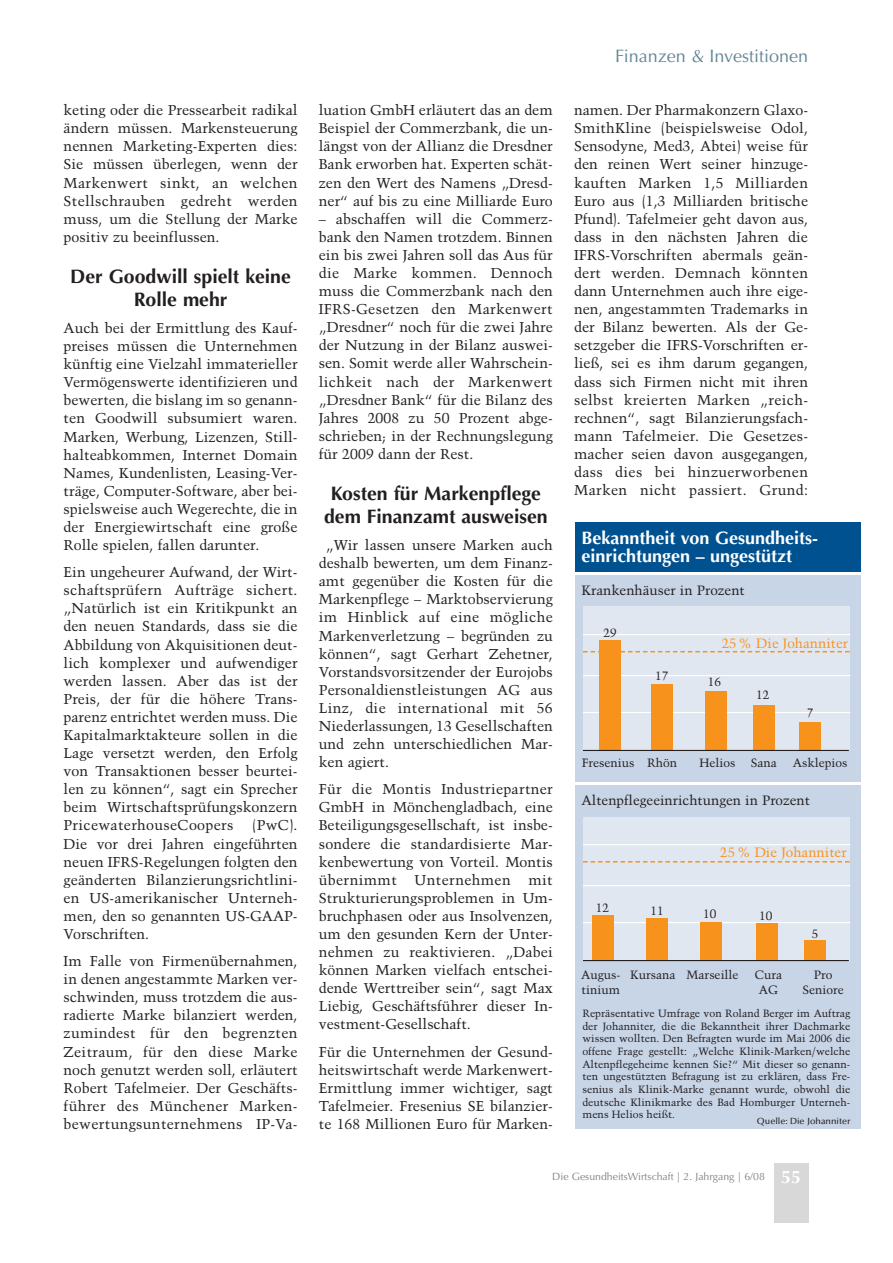
<style>
.page{position:relative;width:893px;height:1263px;background:#fff}
.page>*{position:absolute;margin:0;border:0;box-sizing:border-box;transform-origin:0 0}
.t1{font:700 19.5px/23.2px "Optima";color:#231f20;text-align:center}
.t2{font:700 18px/18.1px "Optima";color:#fff}
.t3{font:18px "Optima";color:#638595}
.t4{font:14.25px/18.1px "Trump Mediaeval";color:#231f20;text-align:justify}
.t5{font:13.5px "Trump Mediaeval";color:#231f20}
.t6{font:13.5px "Trump Mediaeval";color:#f7931d}
.t7{font:12px/14.5px "Trump Mediaeval";color:#231f20;text-align:center}
.t8{font:10.5px/12.8px "Trump Mediaeval";color:#231f20;text-align:justify}
.t9{font:10.5px "Optima";color:#808284}
.t10{font:500 9px "Optima";color:#231f20}
.s1{font-weight:700;font-size:18px;color:#fff}
</style>
<div class="page">
<div style="left:774px;top:1163px;width:34px;height:59px;background:#d8d8d9"></div>
<div style="left:575px;top:522px;width:285px;height:50px;background:#005190"></div>
<div style="left:575px;top:575px;width:285px;height:207px;background:#c8d5e7"></div>
<div style="left:583px;top:606px;width:267px;height:144px;background:#e1e7f1"></div>
<svg style="left:583px;top:651px;width:266px;height:1px"></svg>
<hr style="left:583px;top:634px;width:267px;height:1px;background:#fff">
<hr style="left:583px;top:675px;width:267px;height:1px;background:#fff">
<hr style="left:583px;top:712px;width:267px;height:1px;background:#fff">
<div style="left:599px;top:640px;width:22px;height:110px;background:#f7931d"></div>
<div style="left:651px;top:684px;width:21px;height:66px;background:#f7931d"></div>
<div style="left:705px;top:691px;width:22px;height:59px;background:#f7931d"></div>
<div style="left:753px;top:705px;width:21px;height:45px;background:#f7931d"></div>
<div style="left:799px;top:722px;width:21px;height:28px;background:#f7931d"></div>
<hr style="left:583px;top:750px;width:265px;height:1px;background:#231f20">
<div style="left:575px;top:785px;width:285px;height:343px;background:#c8d5e7"></div>
<div style="left:583px;top:817px;width:267px;height:144px;background:#e1e7f1"></div>
<svg style="left:583px;top:861px;width:266px;height:2px"></svg>
<hr style="left:583px;top:844px;width:267px;height:1px;background:#fff">
<hr style="left:583px;top:885px;width:267px;height:1px;background:#fff">
<hr style="left:583px;top:922px;width:267px;height:1px;background:#fff">
<div style="left:592px;top:915px;width:21px;height:46px;background:#f7931d"></div>
<div style="left:646px;top:918px;width:22px;height:43px;background:#f7931d"></div>
<div style="left:700px;top:922px;width:21px;height:38px;background:#f7931d"></div>
<div style="left:756px;top:923px;width:22px;height:37px;background:#f7931d"></div>
<div style="left:803px;top:940px;width:22px;height:20px;background:#f7931d"></div>
<hr style="left:583px;top:960px;width:265px;height:1px;background:#231f20">
<p class="t4" style="left:64px;top:102px;width:235px">keting oder die Pressearbeit radikal ändern müssen. Markensteuerung nennen Marketing-Experten dies:<br>Sie müssen überlegen, wenn der Markenwert sinkt, an welchen Stellschrauben gedreht werden muss, um die Stellung der Marke positiv zu beeinflussen.</p>
<h1 class="t1" style="left:70px;top:267px;width:222px">Der Goodwill spielt keine<br>Rolle mehr</h1>
<p class="t4" style="left:64px;top:320px;width:235px">Auch bei der Ermittlung des Kauf&shy;preises müssen die Unternehmen künftig eine Vielzahl immaterieller Vermögenswerte identifizieren und bewerten, die bislang im so genann&shy;ten Goodwill subsumiert waren.<br>Marken, Werbung, Lizenzen, Still&shy;halteabkommen, Internet Domain Names, Kundenlisten, Leasing-Ver&shy;träge, Computer-Software, aber bei&shy;spielsweise auch Wegerechte, die in der Energiewirtschaft eine große Rolle spielen, fallen darunter.</p>
<p class="t4" style="left:64px;top:564px;width:235px">Ein ungeheurer Aufwand, der Wirt&shy;schaftsprüfern Aufträge sichert. „Natürlich ist ein Kritikpunkt an den neuen Standards, dass sie die Abbildung von Akquisitionen deut&shy;lich komplexer und aufwendiger werden lassen. Aber das ist der Preis, der für die höhere Trans&shy;parenz entrichtet werden muss. Die Kapitalmarktakteure sollen in die Lage versetzt werden, den Erfolg von Transaktionen besser beurtei&shy;len zu können“, sagt ein Sprecher beim Wirtschaftsprüfungskonzern PricewaterhouseCoopers</p>
<p class="t4" style="left:64px;top:817px;width:235px;text-indent:189px">(PwC).<br>Die vor drei Jahren eingeführten neuen IFRS-Regelungen folgten den geänderten Bilanzierungsrichtlini&shy;en US-amerikanischer Unterneh&shy;men, den so genannten US-GAAP-Vorschriften.</p>
<p class="t4" style="left:64px;top:953px;width:235px">Im Falle von Firmenübernahmen, in denen angestammte Marken ver&shy;schwinden, muss trotzdem die aus&shy;radierte Marke bilanziert werden, zumindest für den begrenzten Zeitraum, für den diese Marke noch genutzt werden soll, erläutert Robert Tafelmeier. Der Geschäfts&shy;führer des Münchener Marken&shy;bewertungsunternehmens IP-Va-</p>
<p class="t4" style="left:319px;top:102px;width:235px">luation GmbH erläutert das an dem Beispiel der Commerzbank, die un&shy;längst von der Allianz die Dresdner Bank erworben hat. Experten schät&shy;zen den Wert des Namens „Dresd&shy;ner“ auf bis zu eine Milliarde Euro</p>
<p class="t4" style="left:319px;top:211px;width:235px">– abschaffen will die Commerz&shy;bank den Namen trotzdem. Binnen ein bis zwei Jahren soll das Aus für die Marke kommen. Dennoch muss die Commerzbank nach den IFRS-Gesetzen den Markenwert „Dresdner“ noch für die zwei Jahre der Nutzung in der Bilanz auswei&shy;sen. Somit werde aller Wahrschein&shy;lichkeit nach der Markenwert „Dresdner Bank“ für die Bilanz des Jahres 2008 zu 50 Prozent abge&shy;schrieben; in der Rechnungslegung für 2009 dann der Rest.</p>
<h1 class="t1" style="left:324px;top:484px;width:225px">Kosten für Markenpflege dem Finanzamt ausweisen</h1>
<p class="t4" style="left:319px;top:537px;width:235px;text-indent:7px">„Wir lassen unsere Marken auch deshalb bewerten, um dem Finanz&shy;amt gegenüber die Kosten für die Markenpflege – Marktobservierung im Hinblick auf eine mögliche Markenverletzung – begründen zu können“, sagt Gerhart Zehetner, Vorstandsvorsitzender der Eurojobs Personaldienstleistungen AG aus Linz, die international mit 56<br>Niederlassungen, 13 Gesellschaften und zehn unterschiedlichen Mar&shy;ken agiert.</p>
<p class="t4" style="left:319px;top:781px;width:235px">Für die Montis Industriepartner GmbH in Mönchengladbach, eine Beteiligungsgesellschaft, ist insbe&shy;sondere die standardisierte Mar&shy;kenbewertung von Vorteil. Montis übernimmt Unternehmen mit Strukturierungsproblemen in Um&shy;bruchphasen oder aus Insolvenzen, um den gesunden Kern der Unter&shy;nehmen zu reaktivieren. „Dabei können Marken vielfach entschei&shy;dende Werttreiber sein“, sagt Max Liebig, Geschäftsführer dieser In&shy;vestment-Gesellschaft.</p>
<p class="t4" style="left:319px;top:1043px;width:235px">Für die Unternehmen der Gesund&shy;heitswirtschaft werde Markenwert-Ermittlung immer wichtiger, sagt Tafelmeier. Fresenius SE bilanzier&shy;te 168 Millionen Euro für Marken-</p>
<p class="t3" style="left:615px;top:49px;width:194px">Finanzen &amp; Investitionen</p>
<p class="t4" style="left:574px;top:102px;width:235px">namen. Der Pharmakonzern Glaxo-SmithKline (beispielsweise Odol, Sensodyne, Med3, Abtei) weise für den reinen Wert seiner hinzuge&shy;kauften Marken 1,5 Milliarden Euro aus (1,3 Milliarden britische Pfund). Tafelmeier geht davon aus, dass in den nächsten Jahren die IFRS-Vorschriften abermals geän&shy;dert werden. Demnach könnten dann Unternehmen auch ihre eige&shy;nen, angestammten Trademarks in der Bilanz bewerten. Als der Ge&shy;setzgeber die IFRS-Vorschriften er&shy;ließ, sei es ihm darum gegangen, dass sich Firmen nicht mit ihren selbst kreierten Marken „reich&shy;rechnen“, sagt Bilanzierungsfach&shy;mann Tafelmeier. Die Gesetzes&shy;macher seien davon ausgegangen, dass dies bei hinzuerworbenen Marken nicht passiert. Grund:</p>
<p class="t2" style="left:581px;top:531px;width:238px">Bekanntheit von Gesundheits&shy;einrichtungen – ungestützt</p>
<p class="t5" style="left:581px;top:584px;width:165px">Krankenhäuser in Prozent</p>
<p class="t7" style="left:603px;top:626px;width:15px">29</p>
<p class="t7" style="left:655px;top:669px;width:15px">17</p>
<p class="t6" style="left:721px;top:637px;width:128px">25% Die Johanniter</p>
<p class="t7" style="left:707px;top:675px;width:15px">16</p>
<p class="t7" style="left:756px;top:689px;width:15px">12</p>
<p class="t7" style="left:806px;top:707px;width:8px">7</p>
<p class="t7" style="left:582px;top:757px;width:97px">Fresenius Rhön</p>
<p class="t7" style="left:699px;top:757px;width:37px">Helios</p>
<p class="t7" style="left:750px;top:757px;width:27px">Sana</p>
<p class="t7" style="left:793px;top:757px;width:56px">Asklepios</p>
<p class="t5" style="left:581px;top:794px;width:230px">Altenpflegeeinrichtungen in Prozent</p>
<p class="t6" style="left:720px;top:847px;width:128px">25 % Die Johanniter</p>
<p class="t7" style="left:596px;top:901px;width:15px">12</p>
<p class="t7" style="left:650px;top:904px;width:15px">11</p>
<p class="t7" style="left:703px;top:907px;width:15px">10</p>
<p class="t7" style="left:759px;top:909px;width:15px">10</p>
<p class="t7" style="left:811px;top:927px;width:8px">5</p>
<p class="t7" style="left:581px;top:968px;width:41px;text-align:left">Augus&shy;tinium</p>
<p class="t7" style="left:630px;top:968px;width:110px">Kursana Marseille</p>
<p class="t7" style="left:754px;top:968px;width:29px">Cura<br>AG</p>
<p class="t7" style="left:802px;top:968px;width:43px">Pro<br>Seniore</p>
<p class="t8" style="left:582px;top:1007px;width:269px">Repräsentative Umfrage von Roland Berger im Auftrag der Johanniter, die die Bekanntheit ihrer Dachmarke wissen wollten. Den Befragten wurde im Mai 2006 die offene Frage gestellt: „Welche Klinik-Marken/welche Altenpflegeheime kennen Sie?“ Mit dieser so genann&shy;ten ungestützten Befragung ist zu erklären, dass Fre&shy;senius als Klinik-Marke genannt wurde, obwohl die deutsche Klinikmarke des Bad Homburger Unterneh&shy;mens Helios heißt.</p>
<p class="t10" style="left:756px;top:1118px;width:95px">Quelle: Die Johanniter</p>
<p class="t9" style="left:552px;top:1172px;width:250px">Die GesundheitsWirtschaft | 2. Jahrgang | 6/08 <span class="s1">55</span></p>
</div>
